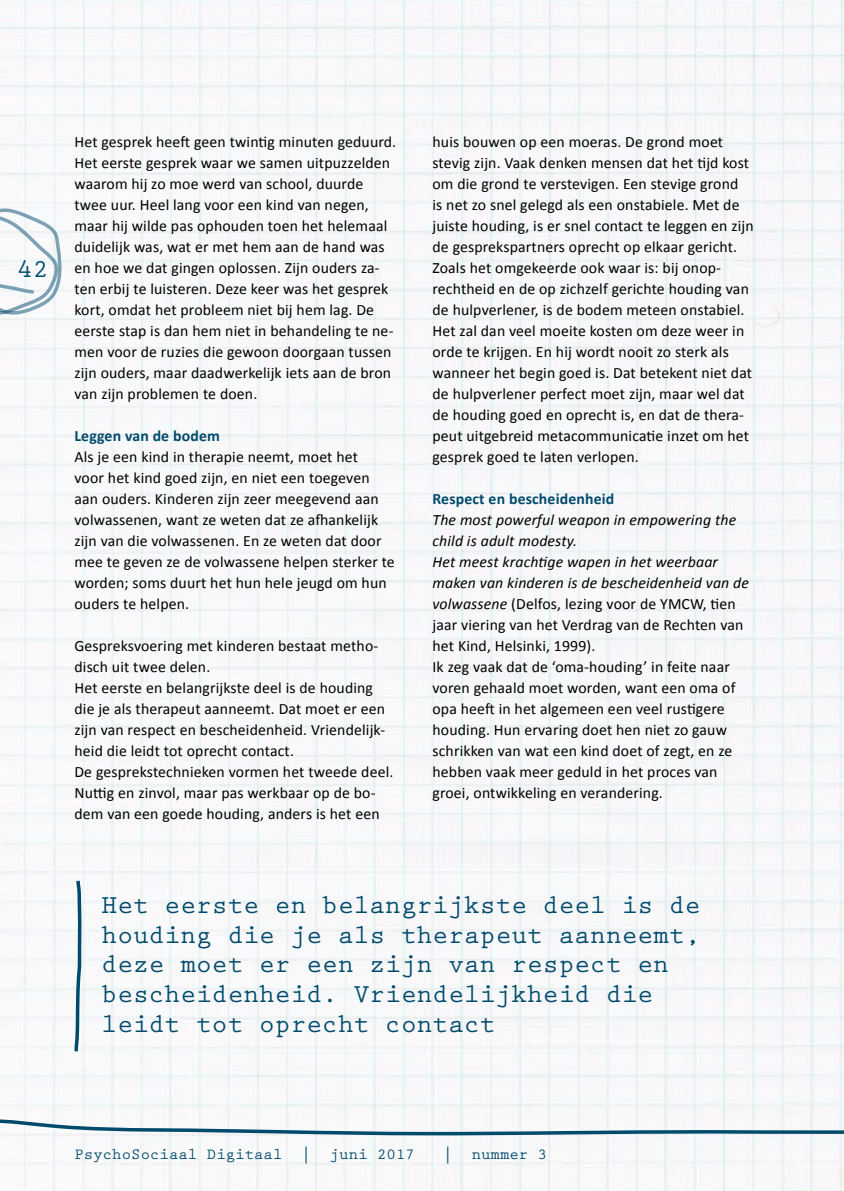
<style>
.page{position:relative;width:844px;height:1191px;background:#fff}
.page>*{position:absolute;margin:0;border:0;box-sizing:border-box;transform-origin:0 0}
.t1{font:700 26.25px/29.8px "Prestige Elite Std";color:#004a6c}
.t2{font:15.75px/21px "Calibri";letter-spacing:.01em;color:#000}
.t3{font:700 15.75px "Calibri";letter-spacing:.01em;color:#004a6c}
.t4{font:700 15.75px "Prestige Elite Std";color:#004a6c}
.s1{font-style:italic}
</style>
<div class="page">
<img style="left:0;top:0;width:843px;height:877px">
<svg style="left:0;top:205px;width:63px;height:110px"></svg>
<svg style="left:0;top:877px;width:843px;height:314px"></svg>
<h1 class="t1" style="left:17px;top:255px;width:33px">42</h1>
<p class="t2" style="left:74px;top:131px;width:323px">Het gesprek heeft geen twintig minuten geduurd.<br>Het eerste gesprek waar we samen uitpuzzelden waarom hij zo moe werd van school, duurde twee uur. Heel lang voor een kind van negen, maar hij wilde pas ophouden toen het helemaal duidelijk was, wat er met hem aan de hand was en hoe we dat gingen oplossen. Zijn ouders za&shy;ten erbij te luisteren. Deze keer was het gesprek kort, omdat het probleem niet bij hem lag. De eerste stap is dan hem niet in behandeling te ne&shy;men voor de ruzies die gewoon doorgaan tussen zijn ouders, maar daadwerkelijk iets aan de bron van zijn problemen te doen.</p>
<p class="t3" style="left:74px;top:426px;width:147px">Leggen van de bodem</p>
<p class="t2" style="left:74px;top:446px;width:322px">Als je een kind in therapie neemt, moet het<br>voor het kind goed zijn, en niet een toegeven aan ouders. Kinderen zijn zeer meegevend aan volwassenen, want ze weten dat ze afhankelijk zijn van die volwassenen. En ze weten dat door mee te geven ze de volwassene helpen sterker te worden; soms duurt het hun hele jeugd om hun ouders te helpen.</p>
<p class="t2" style="left:74px;top:635px;width:320px">Gespreksvoering met kinderen bestaat metho&shy;disch uit twee delen.<br>Het eerste en belangrijkste deel is de houding die je als therapeut aanneemt. Dat moet er een zijn van respect en bescheidenheid. Vriendelijk&shy;heid die leidt tot oprecht contact.<br>De gesprekstechnieken vormen het tweede deel.<br>Nuttig en zinvol, maar pas werkbaar op de bo&shy;dem van een goede houding, anders is het een</p>
<p class="t2" style="left:432px;top:131px;width:322px">huis bouwen op een moeras. De grond moet stevig zijn. Vaak denken mensen dat het tijd kost om die grond te verstevigen. Een stevige grond<br>is net zo snel gelegd als een onstabiele. Met de juiste houding, is er snel contact te leggen en zijn de gesprekspartners oprecht op elkaar gericht.<br>Zoals het omgekeerde ook waar is: bij onop&shy;rechtheid en de op zichzelf gerichte houding van de hulpverlener, is de bodem meteen onstabiel.<br>Het zal dan veel moeite kosten om deze weer in orde te krijgen. En hij wordt nooit zo sterk als wanneer het begin goed is. Dat betekent niet dat de hulpverlener perfect moet zijn, maar wel dat de houding goed en oprecht is, en dat de thera&shy;peut uitgebreid metacommunicatie inzet om het gesprek goed te laten verlopen.</p>
<p class="t3" style="left:432px;top:489px;width:183px">Respect en bescheidenheid</p>
<p class="t2" style="left:432px;top:509px;width:318px"><span class="s1">The most powerful weapon in empowering the child is adult modesty.<br>Het meest krachtige wapen in het weerbaar maken van kinderen is de bescheidenheid van de volwassene</span> (Delfos, lezing voor de YMCW, tien jaar viering van het Verdrag van de Rechten van het Kind, Helsinki, 1999).<br>Ik zeg vaak dat de ‘oma-houding’ in feite naar voren gehaald moet worden, want een oma of opa heeft in het algemeen een veel rustigere houding. Hun ervaring doet hen niet zo gauw schrikken van wat een kind doet of zegt, en ze hebben vaak meer geduld in het proces van groei, ontwikkeling en verandering.</p>
<h1 class="t1" style="left:102px;top:890px;width:600px">Het eerste en belangrijkste deel is de houding die je als therapeut aanneemt, deze moet er een zijn van respect en bescheidenheid. Vriendelijkheid die leidt tot oprecht contact</h1>
<p class="t4" style="left:74px;top:1145px;width:342px">PsychoSociaal Digitaal | juni 2017</p>
<p class="t4" style="left:443px;top:1145px;width:105px">| nummer 3</p>
</div>
